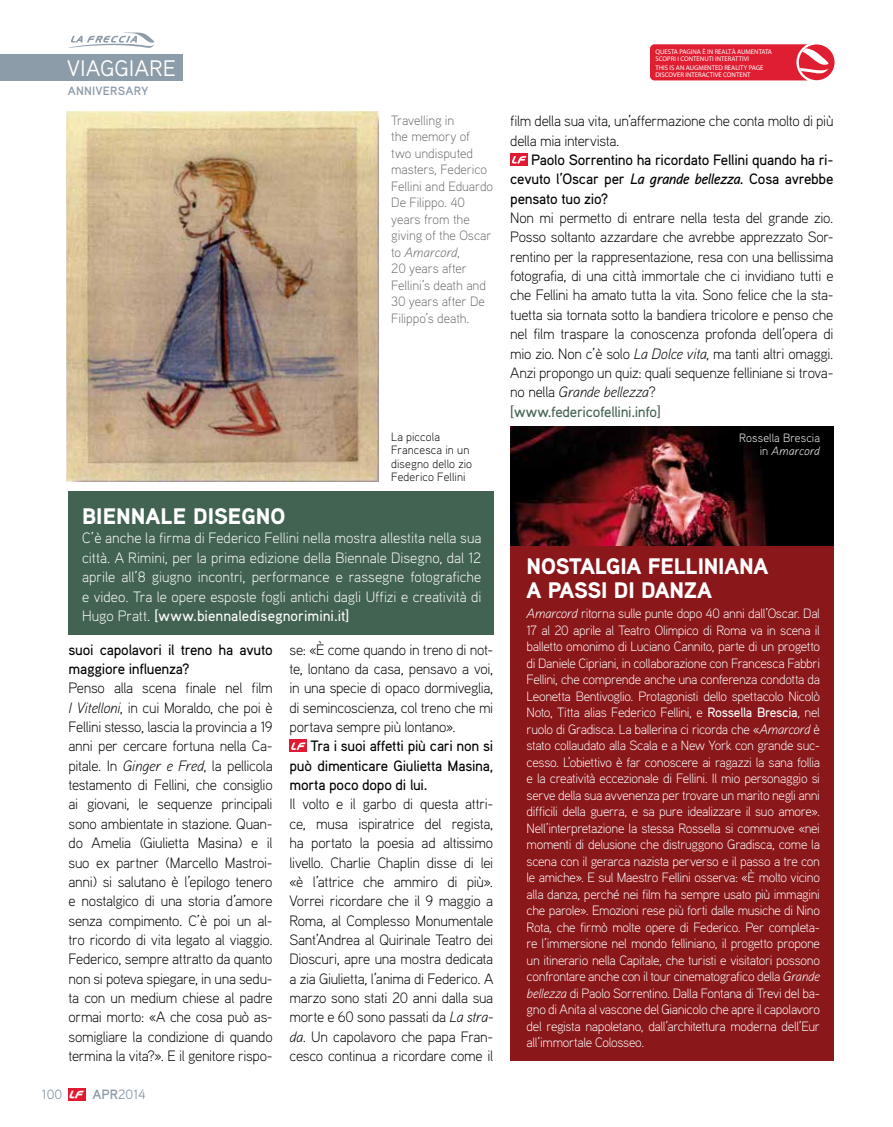
<style>
.page{position:relative;width:893px;height:1127px;background:#fff}
.page>*{position:absolute;margin:0;border:0;box-sizing:border-box;transform-origin:0 0}
.t1{font:900 22.5px "Aaux Pro";color:#fff}
.t2{font:22.5px "Aaux Pro";letter-spacing:-.005em;color:#fff}
.t3{font:300 15px/19.4px "Aaux Pro";letter-spacing:-.02em;color:#000;text-align:justify}
.t4{font:300 15px/19.4px "Aaux Pro";letter-spacing:-.005em;color:#fff;text-align:justify}
.t5{font:500 15px/19.4px "Aaux Pro";letter-spacing:-.015em;color:#000;text-align:justify}
.t6{font:300 13.5px/16.5px "Aaux Pro";letter-spacing:-.025em;color:#fff;text-align:justify}
.t7{font:300 13.5px/16.5px "Aaux Pro";letter-spacing:-.005em;color:#6d6e71}
.t8{font:13.5px "Aaux Pro";color:#8d9ca9}
.t9{font:300 12px/13.5px "Aaux Pro";letter-spacing:.01em;color:#000}
.t10{font:300 12px/13.5px "Aaux Pro";letter-spacing:.01em;color:#fff;text-align:right}
.t11{font:700 12px "Aaux Pro";letter-spacing:.015em;color:#8d9ca9}
.t12{font:500 6.75px/6.8px "Helvetica Neue LT Std";color:#fff}
.t13{font:italic 500 6.75px/6.8px "Helvetica Neue LT Std";color:#fff}
.s1{font-style:italic}
.s2{font-weight:500}
.s3{font-family:"AFPEPSI";font-size:9.9px;color:#fff}
.s4{font-weight:700}
.s5{font-weight:500;color:#426352}
</style>
<div class="page">
<div style="left:510px;top:437px;width:323px;height:624px;background:#8a171a"></div>
<div style="left:69px;top:491px;width:425px;height:143px;background:#426352"></div>
<div style="left:0;top:54px;width:182px;height:27px;background:#8d9ca9"></div>
<svg style="left:68px;top:33px;width:87px;height:15px"></svg>
<div style="left:290px;top:739px;width:17px;height:13px;background:#e11931"></div>
<svg style="left:291px;top:742px;width:15px;height:8px"></svg>
<img style="left:67px;top:112px;width:311px;height:369px">
<div style="left:510px;top:153px;width:18px;height:13px;background:#e11931"></div>
<svg style="left:512px;top:156px;width:14px;height:7px"></svg>
<img style="left:510px;top:427px;width:323px;height:119px">
<div style="left:799px;top:44px;width:35px;height:36px;background:#e01e32;border-radius:50%"></div>
<svg style="left:650px;top:44px;width:183px;height:36px;background:#e22f41"></svg>
<div style="left:68px;top:1088px;width:17px;height:13px;background:#e11931"></div>
<h1 class="t2" style="left:67px;top:54px;width:111px">VIAGGIARE</h1>
<p class="t11" style="left:68px;top:83px;width:82px">ANNIVERSARY</p>
<p class="t7" style="left:391px;top:111px;width:103px">Travelling in<br>the memory of two undisputed masters, Federico<br>Fellini and Eduardo<br>De Filippo. 40 years from the giving of the Oscar to <span class="s1">Amarcord</span>,<br>20 years after<br>Fellini’s death and<br>30 years after De<br>Filippo’s death.</p>
<p class="t9" style="left:391px;top:429px;width:82px">La piccola<br>Francesca in un disegno dello zio<br>Federico Fellini</p>
<h1 class="t1" style="left:82px;top:502px;width:28px">BIENNALE</h1>
<h1 class="t1" style="left:193px;top:502px;width:29px">DISEGNO</h1>
<p class="t4" style="left:82px;top:528px;width:401px">C’è anche la firma di Federico Fellini nella mostra allestita nella sua città. A Rimini, per la prima edizione della Biennale Disegno, dal 12 aprile all’8 giugno incontri, performance e rassegne fotografiche e video. Tra le opere esposte fogli antichi dagli Uffizi e creatività di Hugo Pratt. <span class="s2">[www.biennaledisegnorimini.it]</span></p>
<p class="t5" style="left:69px;top:639px;width:206px">suoi capolavori il treno ha avuto maggiore influenza?</p>
<p class="t3" style="left:69px;top:678px;width:206px">Penso alla scena finale nel film <span class="s1">I Vitelloni</span>, in cui Moraldo, che poi è Fellini stesso, lascia la provincia a 19 anni per cercare fortuna nella Ca&shy;pitale. In <span class="s1">Ginger e Fred</span>, la pellicola testamento di Fellini, che consiglio ai giovani, le sequenze principali sono ambientate in stazione. Quan&shy;do Amelia (Giulietta Masina) e il suo ex partner (Marcello Mastroi&shy;anni) si salutano è l’epilogo tenero e nostalgico di una storia d’amore senza compimento. C’è poi un al&shy;tro ricordo di vita legato al viaggio.<br>Federico, sempre attratto da quanto non si poteva spiegare, in una sedu&shy;ta con un medium chiese al padre ormai morto: «A che cosa può as&shy;somigliare la condizione di quando termina la vita?». E il genitore rispo-</p>
<p class="t8" style="left:42px;top:1086px;width:105px">100 <span class="s3">LF</span> <span class="s4">APR</span>2014</p>
<p class="t3" style="left:290px;top:639px;width:205px">se: «È come quando in treno di not&shy;te, lontano da casa, pensavo a voi, in una specie di opaco dormiveglia, di semincoscienza, col treno che mi portava sempre più lontano».</p>
<p class="t5" style="left:289px;top:736px;width:205px;text-indent:21px">Tra i suoi affetti più cari non si può dimenticare Giulietta Masina, morta poco dopo di lui.</p>
<p class="t3" style="left:289px;top:794px;width:205px">Il volto e il garbo di questa attri&shy;ce, musa ispiratrice del regista, ha portato la poesia ad altissimo livello. Charlie Chaplin disse di lei «è l’attrice che ammiro di più».<br>Vorrei ricordare che il 9 maggio a Roma, al Complesso Monumentale Sant’Andrea al Quirinale Teatro dei Dioscuri, apre una mostra dedicata a zia Giulietta, l’anima di Federico. A marzo sono stati 20 anni dalla sua morte e 60 sono passati da <span class="s1">La stra&shy;da</span>. Un capolavoro che papa Fran&shy;cesco continua a ricordare come il</p>
<p class="t12" style="left:655px;top:49px;width:118px">QUESTA PAGINA È IN REALTÀ AUMENTATA<br>SCOPRI I CONTENUTI INTERATTIVI</p>
<p class="t13" style="left:655px;top:64px;width:110px">THIS IS AN AUGMENTED REALITY PAGE<br>DISCOVER INTERACTIVE CONTENT</p>
<p class="t3" style="left:510px;top:111px;width:325px">film della sua vita, un’affermazione che conta molto di più della mia intervista.</p>
<p class="t5" style="left:510px;top:150px;width:325px;text-indent:21px">Paolo Sorrentino ha ricordato Fellini quando ha ri&shy;cevuto l’Oscar per <span class="s1">La grande bellezza</span>. Cosa avrebbe pensato tuo zio?</p>
<p class="t3" style="left:510px;top:208px;width:325px;text-align:left">Non mi permetto di entrare nella testa del grande zio.<br>Posso soltanto azzardare che avrebbe apprezzato Sor&shy;rentino per la rappresentazione, resa con una bellissima fotografia, di una città immortale che ci invidiano tutti e che Fellini ha amato tutta la vita. Sono felice che la sta&shy;tuetta sia tornata sotto la bandiera tricolore e penso che nel film traspare la conoscenza profonda dell’opera di mio zio. Non c’è solo <span class="s1">La Dolce vita</span>, ma tanti altri omaggi.<br>Anzi propongo un quiz: quali sequenze felliniane si trova&shy;no nella <span class="s1">Grande bellezza</span>?<br><span class="s5">[www.federicofellini.info]</span></p>
<p class="t10" style="left:739px;top:430px;width:82px">Rossella Brescia in <span class="s1">Amarcord</span></p>
<h1 class="t1" style="left:527px;top:551px;width:28px">NOSTALGIA</h1>
<h1 class="t1" style="left:648px;top:551px;width:13px">FELLINIANA</h1>
<h1 class="t1" style="left:527px;top:575px;width:34px">A PASSI</h1>
<h1 class="t1" style="left:614px;top:575px;width:42px">DI DANZA</h1>
<p class="t6" style="left:527px;top:605px;width:295px"><span class="s1">Amarcord</span> ritorna sulle punte dopo 40 anni dall’Oscar. Dal 17 al 20 aprile al Teatro Olimpico di Roma va in scena il balletto omonimo di Luciano Cannito, parte di un progetto di Daniele Cipriani, in collaborazione con Francesca Fabbri Fellini, che comprende anche una conferenza condotta da Leonetta Bentivoglio. Protagonisti dello spettacolo Nicolò Noto, Titta alias Federico Fellini, e <span class="s2">Rossella Brescia</span>, nel ruolo di Gradisca. La ballerina ci ricorda che «<span class="s1">Amarcord</span> è stato collaudato alla Scala e a New York con grande suc&shy;cesso. L’obiettivo è far conoscere ai ragazzi la sana follia e la creatività eccezionale di Fellini. Il mio personaggio si serve della sua avvenenza per trovare un marito negli anni difficili della guerra, e sa pure idealizzare il suo amore».<br>Nell’interpretazione la stessa Rossella si commuove «nei momenti di delusione che distruggono Gradisca, come la scena con il gerarca nazista perverso e il passo a tre con le amiche». E sul Maestro Fellini osserva: «È molto vicino alla danza, perché nei film ha sempre usato più immagini che parole». Emozioni rese più forti dalle musiche di Nino Rota, che firmò molte opere di Federico. Per completa&shy;re l’immersione nel mondo felliniano, il progetto propone un itinerario nella Capitale, che turisti e visitatori possono confrontare anche con il tour cinematografico della <span class="s1">Grande bellezza</span> di Paolo Sorrentino. Dalla Fontana di Trevi del ba&shy;gno di Anita al vascone del Gianicolo che apre il capolavoro del regista napoletano, dall’architettura moderna dell’Eur all’immortale Colosseo.</p>
</div>
